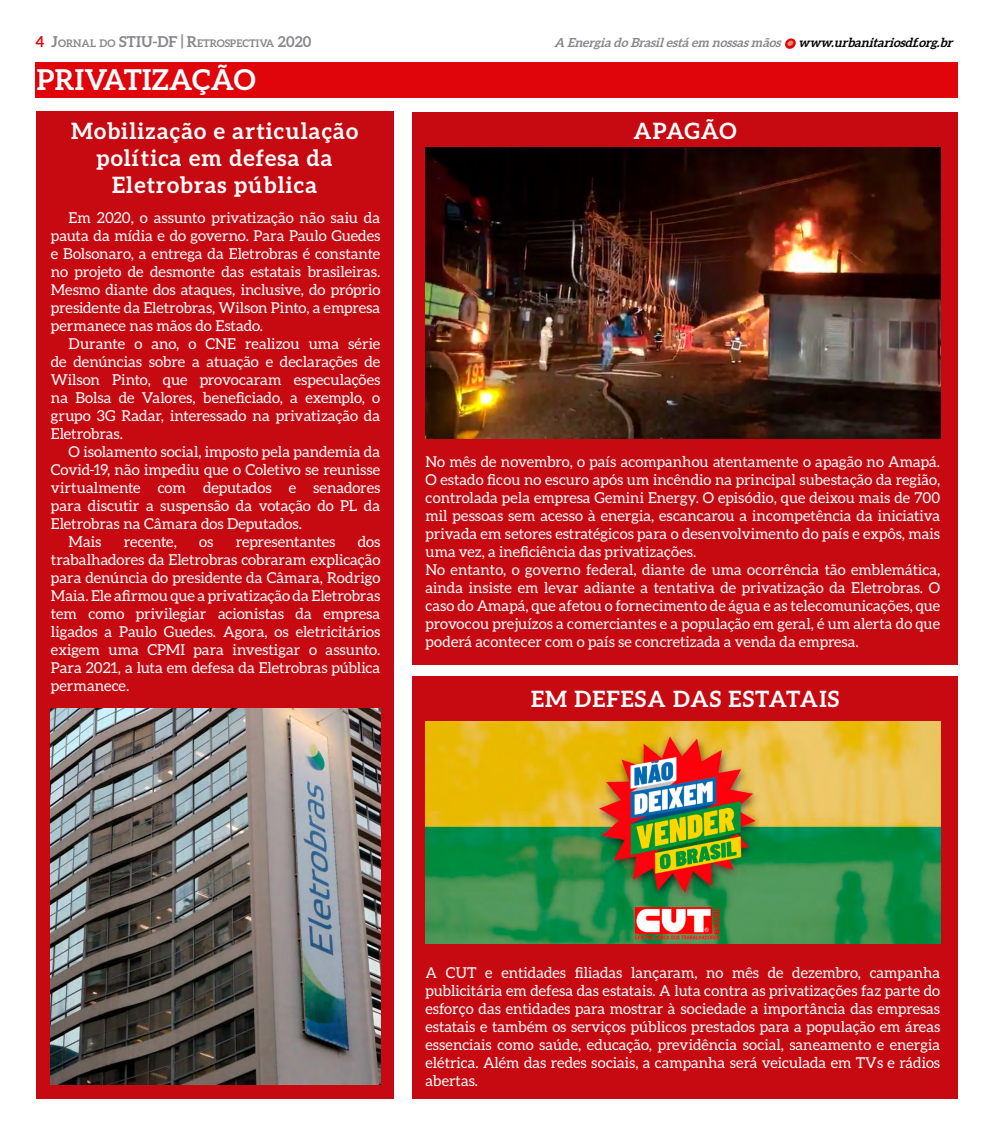
<style>
.page{position:relative;width:993px;height:1134px;background:#fff}
.page>*{position:absolute;margin:0;border:0;box-sizing:border-box;transform-origin:0 0}
.t1{font:700 28.75px "Aleo";letter-spacing:.01em;color:#fff}
.t2{font:700 22.5px/27px "Aleo";letter-spacing:.05em;color:#fff;text-align:center}
.t3{font:15px/18px "Aleo";color:#fff;text-align:justify}
.t4{font:italic 700 12.5px "Aleo";color:#89878c}
.t5{font:700 10.5px "Aleo";color:#89878c}
.s1{font-size:15px;color:#e0040b}
.s2{font-size:15px}
.s3{color:#ed8a66}
.s4{color:#000}
</style>
<div class="page">
<svg style="left:785px;top:38px;width:11px;height:11px"></svg>
<div style="left:37px;top:112px;width:356px;height:987px;background:#c70a11"></div>
<div style="left:412px;top:112px;width:545px;height:553px;background:#c70a11"></div>
<div style="left:412px;top:677px;width:545px;height:422px;background:#c70a11"></div>
<div style="left:35px;top:62px;width:922px;height:36px;background:#e0040b"></div>
<img style="left:425px;top:148px;width:514px;height:291px">
<img style="left:425px;top:722px;width:514px;height:222px">
<img style="left:51px;top:709px;width:329px;height:376px">
<p class="t5" style="left:36px;top:37px;width:277px"><span class="s1">4</span> <span class="s2">J</span>ORNAL DO <span class="s2">STIU-DF | R</span>ETROSPECTIVA <span class="s2">2020</span></p>
<p class="t4" style="left:554px;top:36px;width:403px">A EnergiadoBrasilestáem nossasmãos <span class="s3">•</span> <span class="s4">www.urbanitariosdf.org.br</span></p>
<h1 class="t1" style="left:37px;top:63px;width:220px">PRIVATIZAÇÃO</h1>
<h2 class="t2" style="left:71px;top:117px;width:288px">Mobilização e articulação política em defesa da<br>Eletrobras pública</h2>
<h2 class="t2" style="left:633px;top:117px;width:105px">APAGÃO</h2>
<p class="t3" style="left:51px;top:208px;width:331px;text-indent:18px">Em 2020, o assunto privatização não saiu da pauta da mídia e do governo. Para Paulo Guedes e Bolsonaro, a entrega da Eletrobras é constante no projeto de desmonte das estatais brasileiras.<br>Mesmo diante dos ataques, inclusive, do próprio presidente da Eletrobras, Wilson Pinto, a empresa permanece nas mãos do Estado.</p>
<p class="t3" style="left:51px;top:334px;width:331px;text-indent:18px">Durante o ano, o CNE realizou uma série de denúncias sobre a atuação e declarações de Wilson Pinto, que provocaram especulações na Bolsa de Valores, beneficiado, a exemplo, o grupo 3G Radar, interessado na privatização da Eletrobras.</p>
<p class="t3" style="left:69px;top:442px;width:313px">O isolamento social, imposto pela pandemia da</p>
<p class="t3" style="left:51px;top:460px;width:331px">Covid-19, não impediu que o Coletivo se reunisse</p>
<p class="t3" style="left:51px;top:478px;width:331px">virtualmente com deputados e senadores</p>
<p class="t3" style="left:51px;top:496px;width:331px">para discutir a suspensão da votação do PL da</p>
<p class="t3" style="left:51px;top:514px;width:252px">Eletrobras na Câmara dos Deputados.</p>
<p class="t3" style="left:69px;top:532px;width:34px">Mais</p>
<p class="t3" style="left:124px;top:532px;width:54px">recente,</p>
<p class="t3" style="left:199px;top:532px;width:16px">os</p>
<p class="t3" style="left:235px;top:532px;width:101px">representantes</p>
<p class="t3" style="left:51px;top:532px;width:331px;text-indent:307px">dos trabalhadores da Eletrobras cobraram explicação para denúncia do presidente da Câmara, Rodrigo Maia. Ele afirmou que a privatização da Eletrobras tem como privilegiar acionistas da empresa ligados a Paulo Guedes. Agora, os eletricitários exigem uma CPMI para investigar o assunto.<br>Para 2021, a luta em defesa da Eletrobras pública permanece.</p>
<p class="t3" style="left:425px;top:452px;width:516px;text-align:left">No mês de novembro, o país acompanhou atentamente o apagão no Amapá.<br>O estado ficou no escuro após um incêndio na principal subestação da região, controlada pela empresa Gemini Energy. O episódio, que deixou mais de 700 mil pessoas sem acesso à energia, escancarou a incompetência da iniciativa privada em setores estratégicos para o desenvolvimento do país e expôs, mais uma vez, a ineficiência das privatizações.<br>No entanto, o governo federal, diante de uma ocorrência tão emblemática, ainda insiste em levar adiante a tentativa de privatização da Eletrobras. O caso do Amapá, que afetou o fornecimento de água e as telecomunicações, que provocou prejuízos a comerciantes e a população em geral, é um alerta do que poderá acontecer com o país se concretizada a venda da empresa.</p>
<h2 class="t2" style="left:531px;top:685px;width:309px">EM DEFESA DAS ESTATAIS</h2>
<p class="t3" style="left:425px;top:963px;width:516px">A CUT e entidades filiadas lançaram, no mês de dezembro, campanha publicitária em defesa das estatais. A luta contra as privatizações faz parte do esforço das entidades para mostrar à sociedade a importância das empresas estatais e também os serviços públicos prestados para a população em áreas essenciais como saúde, educação, previdência social, saneamento e energia elétrica. Além das redes sociais, a campanha será veiculada em TVs e rádios abertas.</p>
</div>
